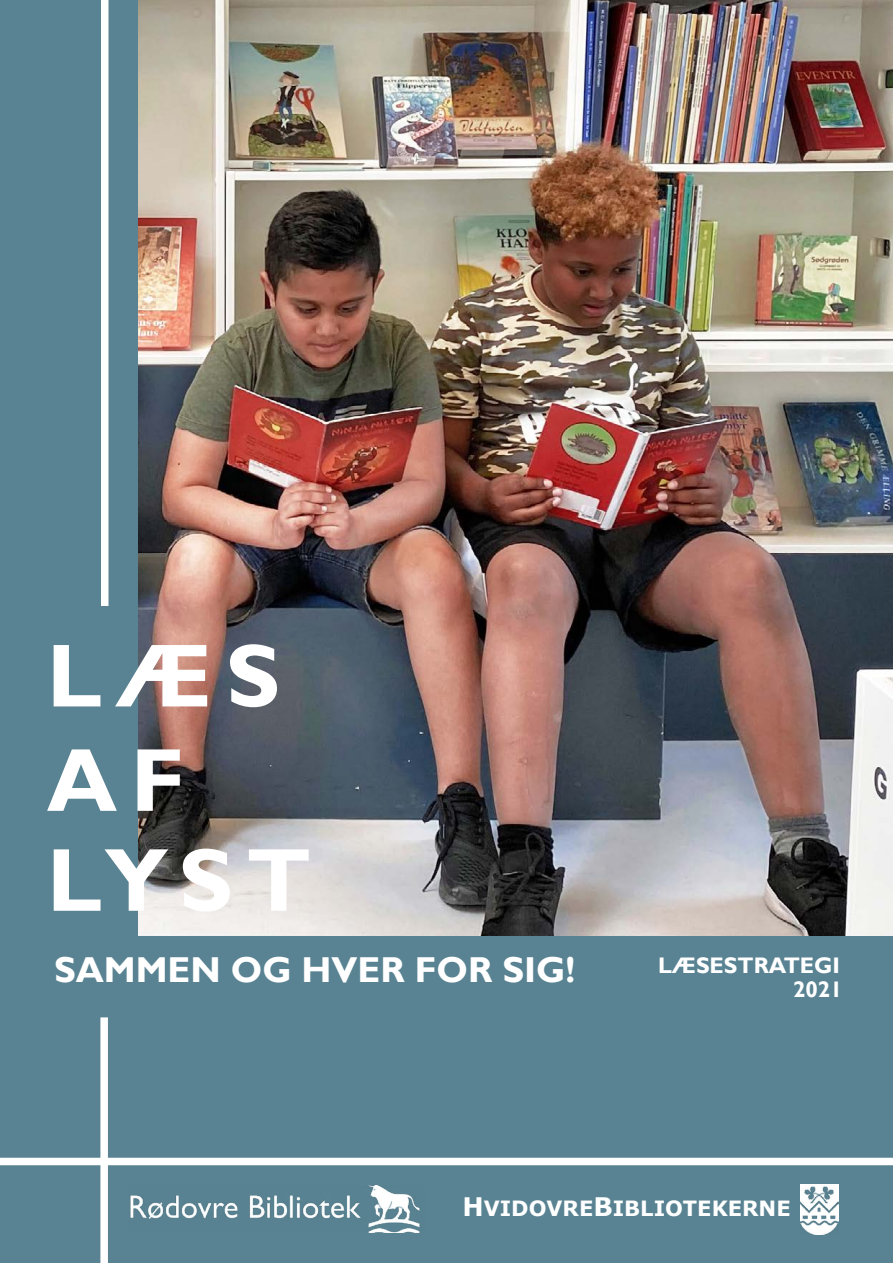
<style>
.page{position:relative;width:893px;height:1263px;background:#598392}
.page>*{position:absolute;margin:0;border:0;box-sizing:border-box;transform-origin:0 0}
.H1_-_forside{font:700 90px "Gill Sans";letter-spacing:.15em;color:#fff}
.H2_-_forside{font:700 36px "Gill Sans";color:#fff}
.H3_-_forside{font:700 22.5px "Gill Sans";color:#fff}
.t1{font:700 21px "Verdana";color:#fff}
.s1{font-size:25.5px}
</style>
<div class="page">
<img style="left:138px;top:0;width:755px;height:935px">
<div style="left:100px;top:1017px;width:8px;height:246px;background:#fff"></div>
<div style="left:101px;top:0;width:7px;height:606px;background:#fff"></div>
<div style="left:0;top:1158px;width:893px;height:7px;background:#fff"></div>
<img style="left:130px;top:1185px;width:290px;height:47px">
<img style="left:800px;top:1184px;width:38px;height:51px">
<h1 class="H1_-_forside" style="left:47px;top:622px;width:235px">LÆS</h1>
<h1 class="H1_-_forside" style="left:47px;top:726px;width:140px">AF</h1>
<h1 class="H1_-_forside" style="left:47px;top:826px;width:266px">LYST</h1>
<h2 class="H2_-_forside" style="left:54px;top:948px;width:523px">SAMMEN OG HVER FOR SIG!</h2>
<h3 class="H3_-_forside" style="left:658px;top:951px;width:183px">LÆSESTRATEGI</h3>
<h3 class="H3_-_forside" style="left:793px;top:975px;width:51px">2021</h3>
<p class="t1" style="left:462px;top:1193px;width:330px"><span class="s1">H</span>VIDOVRE<span class="s1">B</span>IBLIOTEKERNE</p>
</div>
